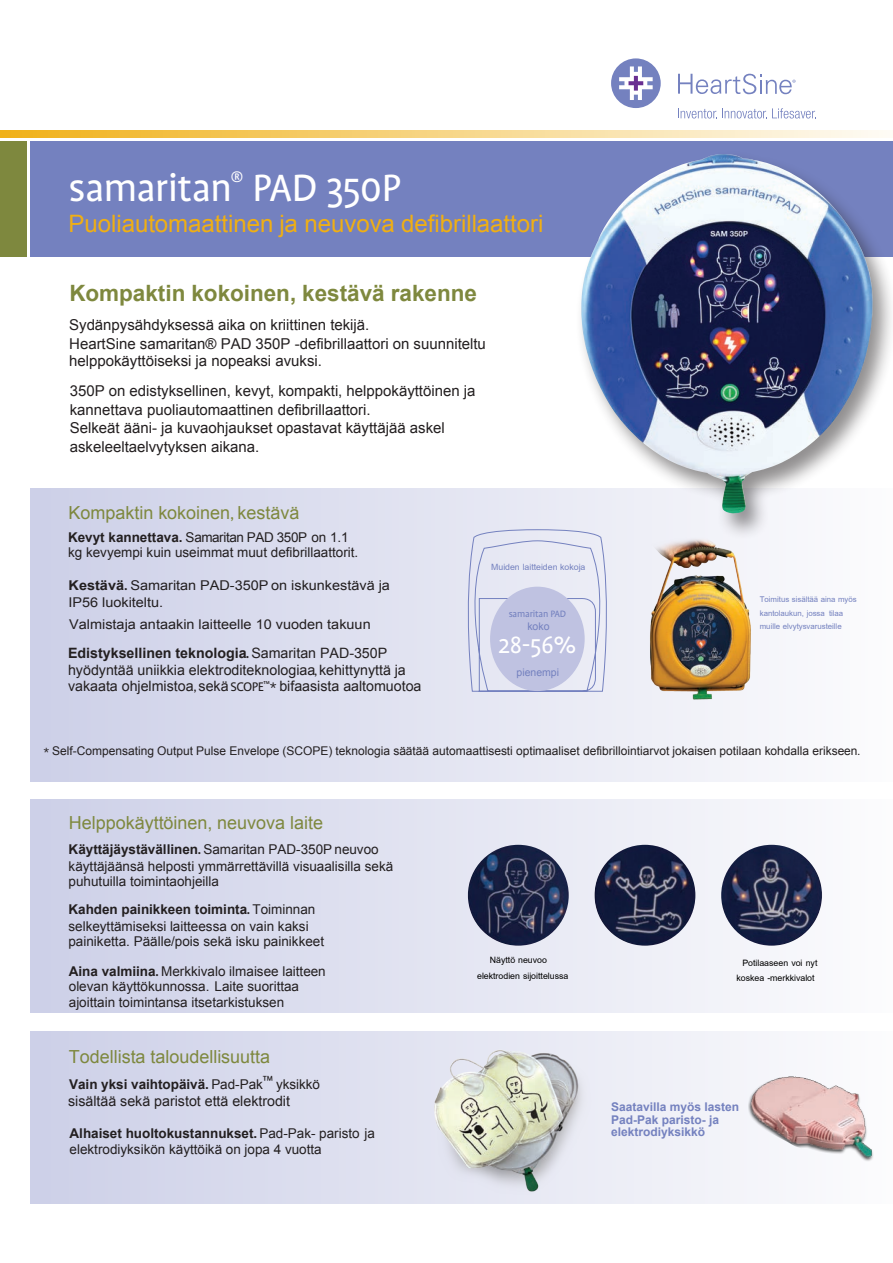
<style>
.page{position:relative;width:893px;height:1263px;background:#fff}
.page>*{position:absolute;margin:0;border:0;box-sizing:border-box;transform-origin:0 0}
.t1{font:43.5px "Profile OT";letter-spacing:-.025em;color:#fff}
.t2{font:27px "Profile OT";color:#fff}
.t3{font:24px "Arial";color:#f0af13}
.t4{font:700 22.5px "Arial";color:#7e883e}
.t5{font:18px "Arial";color:#7e883e}
.t6{font:17.55px "Profile OT";color:#fff}
.t7{font:15px/18.5px "Arial";color:#231f20}
.t8{font:14.25px/16.2px "Arial";color:#231f20}
.t9{font:13.5px/15.9px "Arial";color:#231f20}
.t10{font:13.5px/17.5px "Arial";color:#231f20;scale:1.07 1}
.t11{font:13.5px/15px "Browallia New";color:#000;text-align:center}
.t12{font:13.5px "Arial";letter-spacing:-.03em;color:#231f20}
.t13{font:700 13.5px "Arial";color:#231f20}
.t14{font:13.2px "Browallia New";color:#7481bf}
.t15{font:12px "Arial";color:#231f20}
.t16{font:12px/13.2px "Browallia New";color:#7481bf}
.t17{font:700 12px/12.5px "Arial";color:#7481bf}
.t18{font:10.5px "Profile OT";letter-spacing:-.02em;color:#7481bf}
.t19{font:10.5px "Arial";color:#7481bf}
.s1{font-family:"Profile OT"}
.s2{font-weight:700}
.s3{font-family:"Profile OT";font-weight:700}
.s4{font-weight:400}
</style>
<div class="page">
<div style="left:30px;top:488px;width:863px;height:293px;background:linear-gradient(to right,#cccfe7,#fcfcfd)"></div>
<div style="left:30px;top:799px;width:863px;height:213px;background:linear-gradient(to right,#cdd0e8,#fbfcfd)"></div>
<div style="left:30px;top:1031px;width:863px;height:173px;background:linear-gradient(to right,#cccfe7,#fcfcfd)"></div>
<div style="left:30px;top:141px;width:863px;height:115px;background:#7481bf"></div>
<svg style="left:0;top:130px;width:887px;height:8px;background:#f6d586"></svg>
<div style="left:611px;top:58px;width:50px;height:50px;background:#7481bf;border-radius:50%"></div>
<svg style="left:619px;top:66px;width:34px;height:34px"></svg>
<svg style="left:678px;top:74px;width:118px;height:20px"></svg>
<svg style="left:678px;top:108px;width:138px;height:11px"></svg>
<div style="left:0;top:141px;width:26px;height:115px;background:#7e883e"></div>
<img style="left:468px;top:845px;width:101px;height:101px;border-radius:50px">
<img style="left:594px;top:845px;width:101px;height:101px;border-radius:50px">
<img style="left:721px;top:845px;width:101px;height:101px;border-radius:50px">
<div style="left:575px;top:150px;width:318px;height:390px;background:#231f20;opacity:.5"></div>
<img style="left:580px;top:154px;width:294px;height:359px">
<svg style="left:468px;top:529px;width:139px;height:163px;background:#dee0ef"></svg>
<div style="left:490px;top:587px;width:95px;height:104px;background:#bfc2e1;border-radius:50%"></div>
<img style="left:634px;top:537px;width:121px;height:166px">
<img style="left:416px;top:1041px;width:185px;height:158px">
<img style="left:748px;top:1075px;width:128px;height:90px">
<p class="t6" style="left:231px;top:168px;width:14px">®</p>
<h1 class="t1" style="left:252px;top:165px;width:151px">PAD 350P</h1>
<h1 class="t1" style="left:68px;top:165px;width:166px">samaritan</h1>
<h3 class="t3" style="left:69px;top:210px;width:476px">Puoliautomaattinen ja neuvova defibrillaattori</h3>
<h3 class="t4" style="left:69px;top:281px;width:409px">Kompaktin kokoinen, kestävä rakenne</h3>
<p class="t7" style="left:69px;top:316px;width:418px;line-height:17.9px">Sydänpysähdyksessä aika on kriittinen tekijä.<br>HeartSine samaritan® PAD 350P -defibrillaattori on suunniteltu helppokäyttöiseksi ja nopeaksi avuksi.</p>
<p class="t7" style="left:70px;top:382px;width:407px">350P on edistyksellinen, kevyt, kompakti, helppokäyttöinen ja kannettava puoliautomaattinen defibrillaattori.<br>Selkeät ääni- ja kuvaohjaukset opastavat käyttäjää askel askeleeltaelvytyksen aikana.</p>
<h3 class="t5" style="left:69px;top:503px;width:232px">Kompaktin kokoinen<span class="s1">,</span> kestävä</h3>
<p class="t12" style="left:68px;top:530px;width:282px"><span class="s2">Kevyt kannettava.</span> Samaritan PAD 350P on 1.1</p>
<p class="t9" style="left:68px;top:545px;width:292px">kg kevyempi kuin useimmat muut defibrillaattorit.</p>
<p class="t10" style="left:69px;top:576px;width:302px"><span class="s2">Kestävä</span><span class="s3">.</span> Samaritan PAD-350P on iskunkestävä ja<br>IP56 luokiteltu.</p>
<p class="t10" style="left:69px;top:615px;width:283px">Valmistaja antaakin laitteelle 10 vuoden takuun</p>
<p class="t8" style="left:68px;top:645px;width:355px"><span class="s2">Edistyksellinen teknologia</span><span class="s3">.</span>Samaritan PAD-350P hyödyntää uniikkia elektroditeknologiaa<span class="s1">,</span> kehittynyttä ja vakaata ohjelmistoa<span class="s1">,</span> sekä <span class="s1">SCOPE</span><sup>™</sup><span class="s1">*</span> bifaasista aaltomuotoa</p>
<p class="t14" style="left:491px;top:559px;width:96px">Muiden laitteiden kokoja</p>
<p class="t18" style="left:509px;top:609px;width:59px">samaritan PAD</p>
<p class="t19" style="left:527px;top:621px;width:24px">koko</p>
<p class="t19" style="left:517px;top:666px;width:44px">pienempi</p>
<h2 class="t2" style="left:498px;top:631px;width:80px">28-56%</h2>
<p class="t16" style="left:760px;top:592px;width:98px">Toimitus sisältää aina myös kantolaukun, jossa tilaa muille elvytysvarusteille</p>
<p class="t15" style="left:44px;top:744px;width:818px"><span class="s1">*</span> Self-Compensating Output Pulse Envelope (SCOPE) teknologia säätää automaattisesti optimaaliset defibrillointiarvot jokaisen potilaan kohdalla erikseen<span class="s1">.</span></p>
<h3 class="t5" style="left:69px;top:813px;width:256px">Helppokäyttöinen, neuvova laite</h3>
<p class="t9" style="left:69px;top:841px;width:326px;line-height:16.6px"><span class="s2">Käyttäjäystävällinen</span><span class="s3">.</span> Samaritan PAD-350P neuvoo käyttäjäänsä helposti ymmärrettävillä visuaalisilla sekä</p>
<p class="t9" style="left:68px;top:867px;width:248px;line-height:28.3px">puhutuilla toimintaohjeilla<br><span class="s2">Kahden painikkeen toiminta</span><span class="s3">.</span> Toiminnan</p>
<p class="t9" style="left:68px;top:918px;width:257px;line-height:14.9px">selkeyttämiseksi laitteessa on vain kaksi painiketta. Päälle/pois sekä isku painikkeet</p>
<p class="t9" style="left:69px;top:963px;width:258px"><span class="s2">Aina valmiina</span><span class="s3">.</span> Merkkivalo ilmaisee laitteen olevan käyttökunnossa. Laite suorittaa ajoittain toimintansa itsetarkistuksen</p>
<p class="t11" style="left:736px;top:955px;width:82px">Potilaaseen voi nyt koskea -merkkivalot</p>
<p class="t11" style="left:490px;top:951px;width:59px">Näyttö neuvoo</p>
<p class="t11" style="left:477px;top:967px;width:93px">elektrodien sijoittelussa</p>
<h3 class="t5" style="left:69px;top:1046px;width:203px">Todellista taloudellisuutta</h3>
<p class="t13" style="left:69px;top:1076px;width:252px">Vain yksi vaihtopäivä. <span class="s4">Pad-Pak</span><sup>™</sup> <span class="s4">yksikkö</span></p>
<p class="t9" style="left:70px;top:1125px;width:307px;line-height:16.5px"><span class="s2">Alhaiset huoltokustannukset.</span> Pad-Pak- paristo ja elektrodiyksikön käyttöikä on jopa 4 vuotta</p>
<p class="t8" style="left:68px;top:1092px;width:223px">sisältää sekä paristot että elektrodit</p>
<p class="t17" style="left:611px;top:1100px;width:129px">Saatavilla myös lasten<br>Pad-Pak paristo- ja elektrodiyksikkö</p>
</div>
